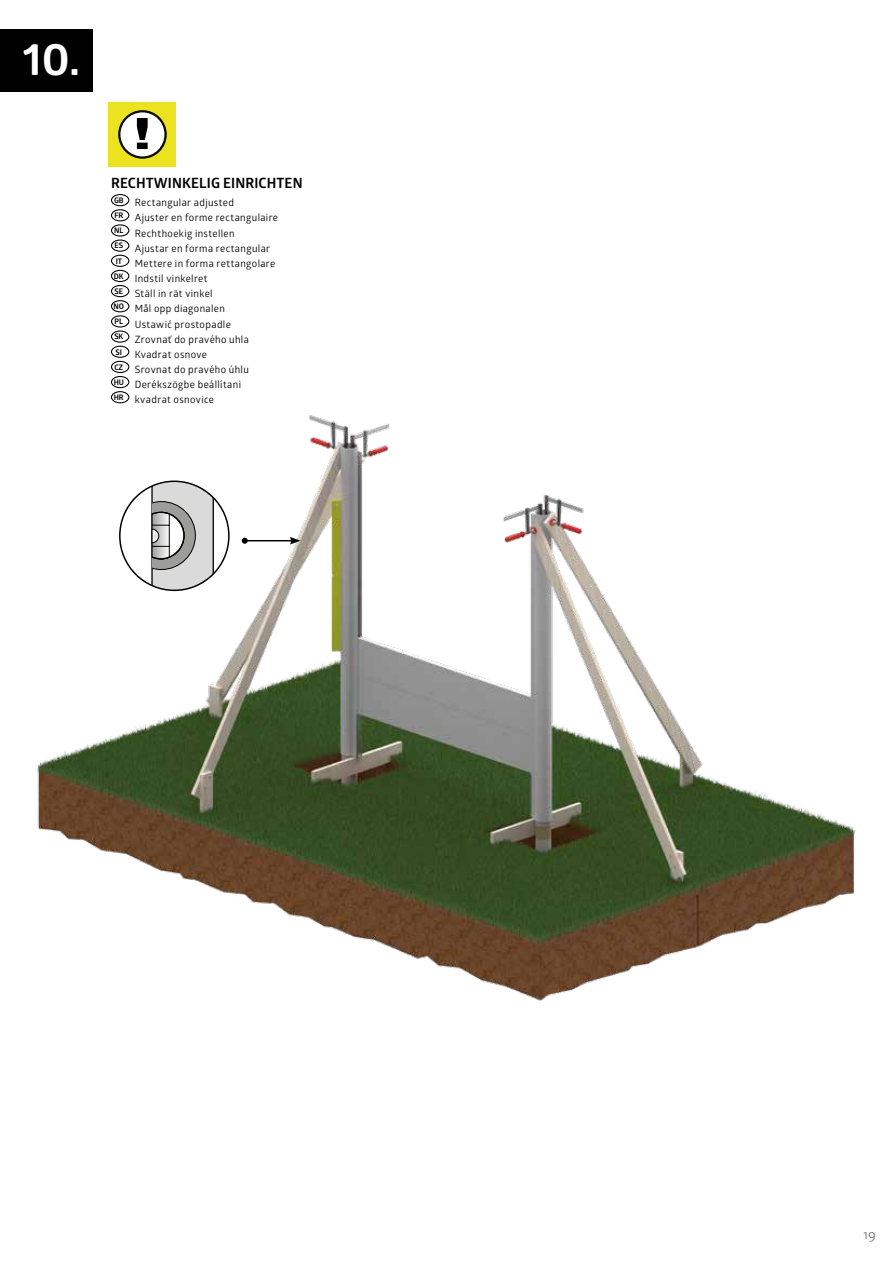
<style>
.page{position:relative;width:893px;height:1263px;background:#fff}
.page>*{position:absolute;margin:0;border:0;box-sizing:border-box;transform-origin:0 0}
.t1{font:700 45px "Glober";color:#fff}
.t2{font:700 14.1px "Glober";letter-spacing:.01em;color:#000}
.t3{font:300 13.5px "The Sans";color:#706f6f}
.t4{font:10.05px/15.1px "Glober";letter-spacing:.035em;color:#000}
.t5{font:700 7.65px "Glober";color:#000}
</style>
<div class="page">
<img style="left:37px;top:400px;width:819px;height:601px">
<div style="left:0;top:29px;width:93px;height:63px;background:#000"></div>
<div style="left:120px;top:481px;width:109px;height:109px;background:#fff;border-radius:50%"></div>
<svg style="left:150px;top:481px;width:64px;height:109px;background:#bebebe"></svg>
<div style="left:119px;top:480px;width:111px;height:111px;border:2px solid #000;border-radius:50%"></div>
<div style="left:111px;top:194px;width:18px;height:12px;border:1px solid #000;border-radius:50%"></div>
<div style="left:111px;top:209px;width:18px;height:12px;border:1px solid #000;border-radius:50%"></div>
<div style="left:111px;top:224px;width:18px;height:13px;border:1px solid #000;border-radius:50%"></div>
<div style="left:111px;top:239px;width:18px;height:13px;border:1px solid #000;border-radius:50%"></div>
<div style="left:111px;top:255px;width:18px;height:12px;border:1px solid #000;border-radius:50%"></div>
<div style="left:111px;top:270px;width:18px;height:12px;border:1px solid #000;border-radius:50%"></div>
<div style="left:111px;top:285px;width:18px;height:12px;border:1px solid #000;border-radius:50%"></div>
<div style="left:111px;top:300px;width:18px;height:12px;border:1px solid #000;border-radius:50%"></div>
<div style="left:111px;top:315px;width:18px;height:12px;border:1px solid #000;border-radius:50%"></div>
<div style="left:111px;top:330px;width:18px;height:13px;border:1px solid #000;border-radius:50%"></div>
<div style="left:111px;top:346px;width:18px;height:12px;border:1px solid #000;border-radius:50%"></div>
<div style="left:111px;top:361px;width:18px;height:12px;border:1px solid #000;border-radius:50%"></div>
<div style="left:111px;top:376px;width:18px;height:12px;border:1px solid #000;border-radius:50%"></div>
<div style="left:112px;top:392px;width:17px;height:11px;background:#fff;border-radius:50%"></div>
<div style="left:111px;top:391px;width:18px;height:12px;border:1px solid #000;border-radius:50%"></div>
<div style="left:109px;top:102px;width:67px;height:65px;background:#ebe320"></div>
<div style="left:119px;top:111px;width:47px;height:47px;background:#fff;border-radius:50%"></div>
<div style="left:118px;top:110px;width:49px;height:49px;border:2px solid #0a0a0a;border-radius:50%"></div>
<svg style="left:137px;top:118px;width:11px;height:31px"></svg>
<hr style="left:245px;top:540px;width:47px;height:1px;background:#000">
<svg style="left:242px;top:538px;width:6px;height:6px"></svg>
<svg style="left:290px;top:537px;width:10px;height:7px"></svg>
<h1 class="t1" style="left:23px;top:27px;width:59px">10.</h1>
<h2 class="t2" style="left:111px;top:173px;width:193px">RECHTWINKELIG EINRICHTEN</h2>
<p class="t4" style="left:114px;top:195px;width:166px"><sup>GB</sup> Rectangular adjusted<br><sup>FR</sup> Ajuster en forme rectangulaire<br><sup>NL</sup> Rechthoekig instellen<br><sup>ES</sup> Ajustar en forma rectangular</p>
<p class="t5" style="left:116px;top:255px;width:8px">IT</p>
<p class="t4" style="left:114px;top:255px;width:163px;text-indent:21px">Mettere in forma rettangolare<br><sup>DK</sup> Indstil vinkelret<br><sup>SE</sup> Ställ in rät vinkel<br><sup>NO</sup> Mål opp diagonalen<br><sup>PL</sup> Ustawić prostopadle<br><sup>SK</sup> Zrovnať do pravého uhla</p>
<p class="t5" style="left:116px;top:346px;width:8px">SI</p>
<p class="t4" style="left:114px;top:346px;width:137px;text-indent:21px">Kvadrat osnove<br><sup>CZ</sup> Srovnat do pravého úhlu<br><sup>HU</sup> Derékszögbe beállítani<br><sup>HR</sup> kvadrat osnovice</p>
<h3 class="t3" style="left:864px;top:1223px;width:14px">19</h3>
</div>
